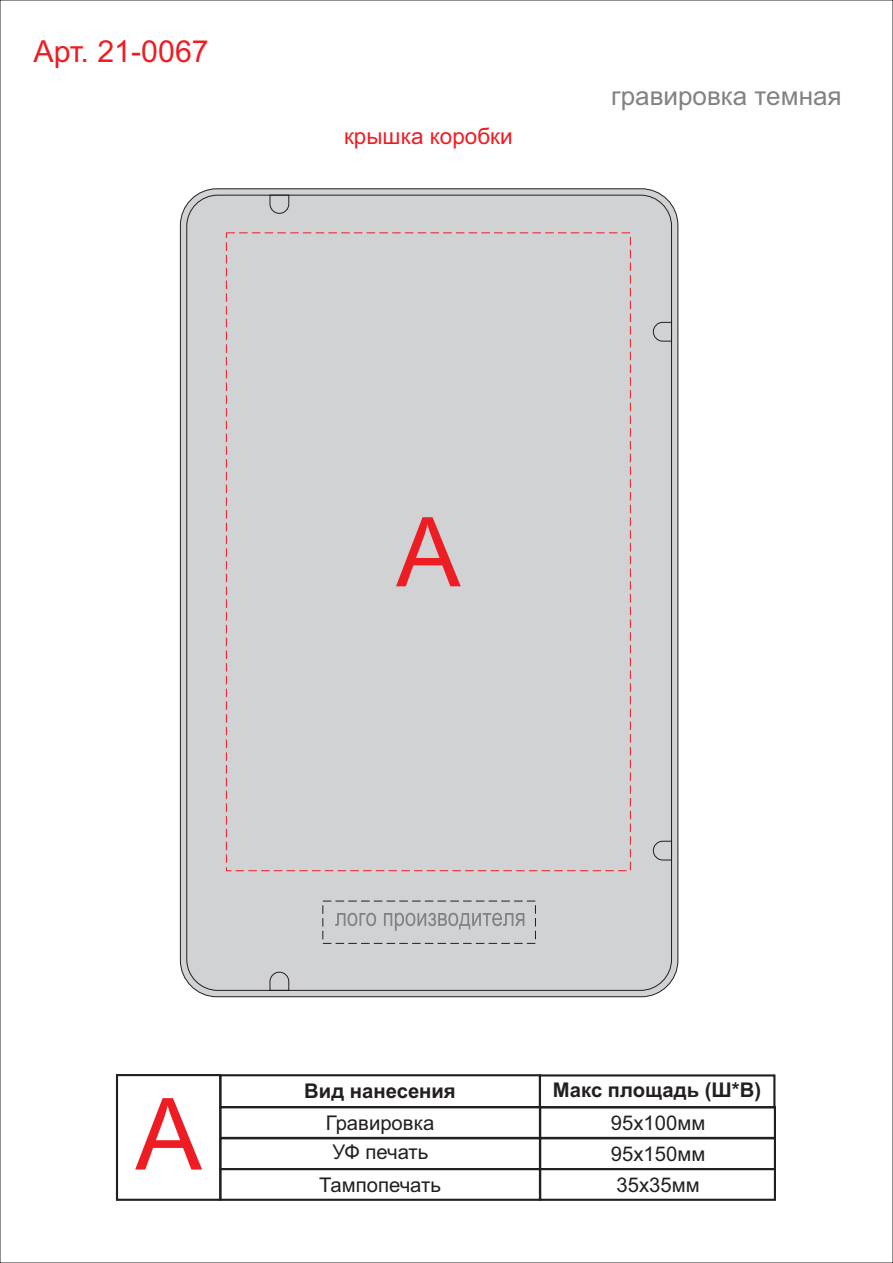
<style>
.page{position:relative;width:893px;height:1263px;background:#fff}
.page>*{position:absolute;margin:0;border:0;box-sizing:border-box;transform-origin:0 0}
.t1{font:99.75px "Arial";color:#ee1d23}
.t2{font:96.45px "Arial";color:#ee1d23}
.t3{font:30.3px "Arial";color:#ee1d23}
.t4{font:26.1px "Arial";color:#808285}
.t5{font:22.5px "Arial";color:#ee1d23}
.t6{font:20.25px "Arial";color:#231f20}
.t7{font:700 20.25px "Arial";color:#231f20}
</style>
<div class="page">
<div style="left:180px;top:188px;width:498px;height:809px;background:#d1d2d4;border:1px solid #231f20;border-radius:36px"></div>
<svg style="left:269px;top:194px;width:21px;height:20px"></svg>
<svg style="left:269px;top:972px;width:21px;height:19px"></svg>
<svg style="left:652px;top:840px;width:20px;height:21px"></svg>
<svg style="left:652px;top:321px;width:20px;height:21px"></svg>
<div style="left:322px;top:901px;width:214px;height:43px;border:1px dashed #231f20"></div>
<div style="left:219px;top:1074px;width:322px;height:34px;border:2px solid #231f20"></div>
<div style="left:539px;top:1074px;width:236px;height:34px;border:2px solid #231f20"></div>
<div style="left:116px;top:1074px;width:105px;height:127px;border:2px solid #231f20"></div>
<div style="left:219px;top:1106px;width:322px;height:33px;border:2px solid #231f20"></div>
<div style="left:219px;top:1168px;width:322px;height:33px;border:2px solid #231f20"></div>
<div style="left:539px;top:1106px;width:237px;height:33px;border:2px solid #231f20"></div>
<div style="left:539px;top:1168px;width:237px;height:33px;border:2px solid #231f20"></div>
<div style="left:219px;top:1137px;width:322px;height:33px;border:2px solid #231f20"></div>
<div style="left:539px;top:1137px;width:237px;height:33px;border:2px solid #231f20"></div>
<svg style="left:335px;top:913px;width:189px;height:18px"></svg>
<h3 class="t3" style="left:34px;top:39px;width:177px">Арт. 21-0067</h3>
<p class="t5" style="left:344px;top:128px;width:170px">крышка коробки</p>
<p class="t4" style="left:611px;top:86px;width:232px">гравировка темная</p>
<h2 class="t2" style="left:396px;top:516px;width:66px">A</h2>
<h1 class="t1" style="left:135px;top:1097px;width:68px">A</h1>
<p class="t7" style="left:304px;top:1083px;width:153px">Вид нанесения</p>
<p class="t7" style="left:553px;top:1082px;width:210px">Макс площадь (Ш*В)</p>
<p class="t6" style="left:326px;top:1115px;width:110px">Гравировка</p>
<p class="t6" style="left:611px;top:1115px;width:96px">95х100мм</p>
<p class="t6" style="left:332px;top:1144px;width:98px">УФ печать</p>
<p class="t6" style="left:319px;top:1177px;width:123px">Тампопечать</p>
<p class="t6" style="left:611px;top:1146px;width:96px">95х150мм</p>
<p class="t6" style="left:617px;top:1177px;width:85px">35х35мм</p>
</div>
